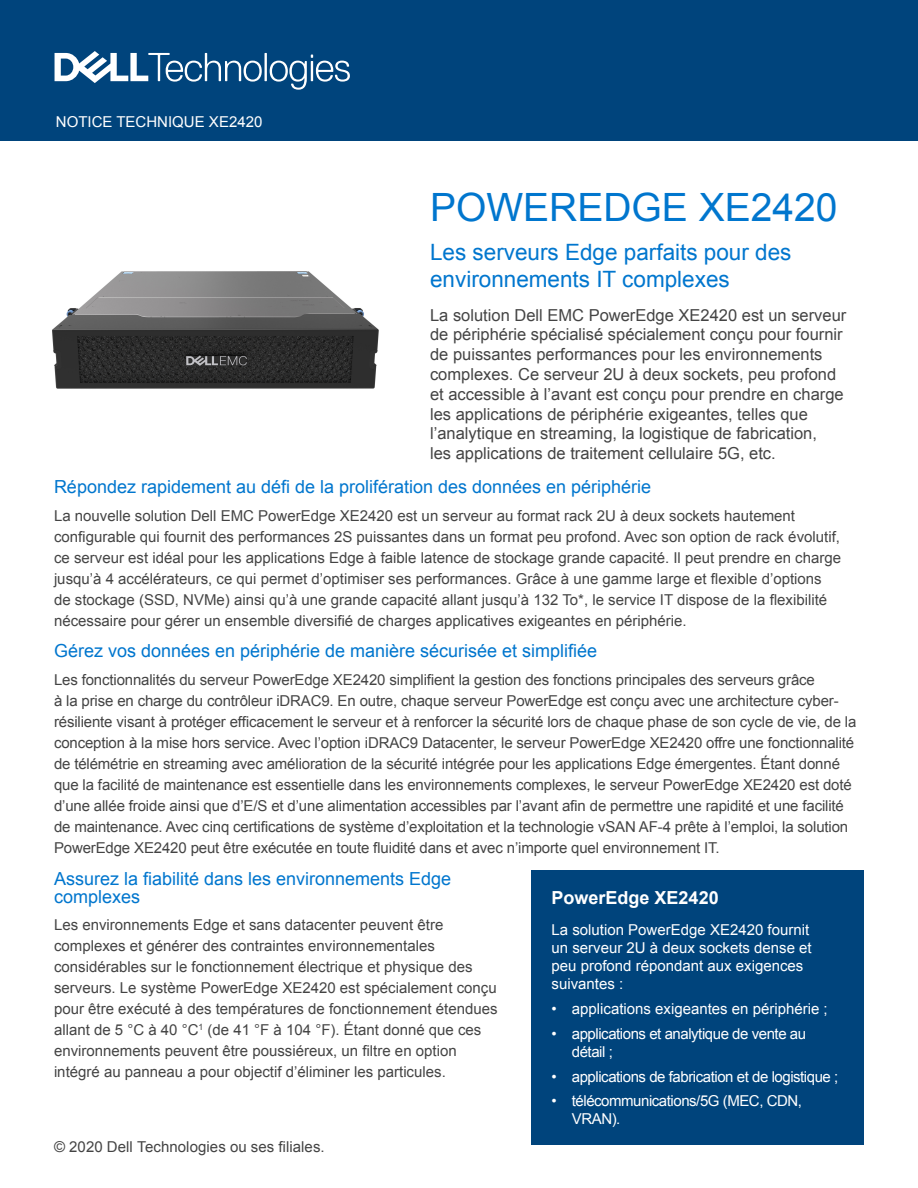
<style>
.page{position:relative;width:918px;height:1188px;background:#fff}
.page>*{position:absolute;margin:0;border:0;box-sizing:border-box;transform-origin:0 0}
.Document_Headline{font:39px "Arial";color:#0076ce}
.Document_Headline-2{font:22.5px/27px "Arial";color:#0076ce}
.Body_Headline{font:18px/18px "Arial";color:#0076ce}
.Body_Text{font:18px "Arial";color:#0076ce}
.Body_copy_Dell_Dark{font:700 18px "Arial";color:#fff}
.Body_copy_Dell_Dark-2{font:16.5px/19.8px "Arial";color:#444}
.Body_Headline-2{font:15px/21px "Arial";letter-spacing:-.01em;color:#444}
.Body_Text-2{font:15px/21px "Arial";color:#444}
.Body_copy_Dell_Dark-3{font:15px/18px "Arial";color:#fff}
.Body_copy_Dell_Dark-4{font:15px/18px "Arial";letter-spacing:-.03em;color:#fff}
</style>
<div class="page">
<div style="left:0;top:0;width:918px;height:141px;background:#00447c"></div>
<svg style="left:55px;top:51px;width:295px;height:39px"></svg>
<div style="left:531px;top:870px;width:333px;height:274px;background:#00447c"></div>
<img style="left:52px;top:271px;width:327px;height:118px">
<p class="Body_copy_Dell_Dark-3" style="left:56px;top:113px;width:208px">NOTICE TECHNIQUE XE2420</p>
<p class="Document_Headline" style="left:430px;top:181px;width:409px">POWEREDGE XE2420</p>
<p class="Document_Headline-2" style="left:430px;top:239px;width:363px">Les serveurs Edge parfaits pour des environnements IT complexes</p>
<p class="Body_copy_Dell_Dark-2" style="left:430px;top:305px;width:418px">La solution Dell EMC PowerEdge XE2420 est un serveur de périphérie spécialisé spécialement conçu pour fournir de puissantes performances pour les environnements complexes. Ce serveur 2U à deux sockets, peu profond et accessible à l’avant est conçu pour prendre en charge les applications de périphérie exigeantes, telles que l’analytique en streaming, la logistique de fabrication,<br>les applications de traitement cellulaire 5G, etc.</p>
<p class="Body_Text" style="left:54px;top:475px;width:599px">Répondez rapidement au défi de la prolifération des données en périphérie</p>
<p class="Body_Text-2" style="left:54px;top:505px;width:789px">La nouvelle solution Dell EMC PowerEdge XE2420 est un serveur au format rack 2U à deux sockets hautement configurable qui fournit des performances 2S puissantes dans un format peu profond. Avec son option de rack évolutif, ce serveur est idéal pour les applications Edge à faible latence de stockage grande capacité. Il peut prendre en charge jusqu’à 4 accélérateurs, ce qui permet d’optimiser ses performances. Grâce à une gamme large et flexible d’options de stockage (SSD, NVMe) ainsi qu’à une grande capacité allant jusqu’à 132 To*, le service IT dispose de la flexibilité nécessaire pour gérer un ensemble diversifié de charges applicatives exigeantes en périphérie.</p>
<p class="Body_Headline" style="left:54px;top:642px;width:545px">Gérez vos données en périphérie de manière sécurisée et simplifiée</p>
<p class="Body_Headline-2" style="left:54px;top:669px;width:804px">Les fonctionnalités du serveur PowerEdge XE2420 simplifient la gestion des fonctions principales des serveurs grâce<br>à la prise en charge du contrôleur iDRAC9. En outre, chaque serveur PowerEdge est conçu avec une architecture cyber&shy;résiliente visant à protéger efficacement le serveur et à renforcer la sécurité lors de chaque phase de son cycle de vie, de la conception à la mise hors service. Avec l’option iDRAC9 Datacenter, le serveur PowerEdge XE2420 offre une fonctionnalité de télémétrie en streaming avec amélioration de la sécurité intégrée pour les applications Edge émergentes. Étant donné que la facilité de maintenance est essentielle dans les environnements complexes, le serveur PowerEdge XE2420 est doté d’une allée froide ainsi que d’E/S et d’une alimentation accessibles par l’avant afin de permettre une rapidité et une facilité de maintenance. Avec cinq certifications de système d’exploitation et la technologie vSAN AF-4 prête à l’emploi, la solution PowerEdge XE2420 peut être exécutée en toute fluidité dans et avec n’importe quel environnement IT.</p>
<p class="Body_Headline" style="left:54px;top:869px;width:399px">Assurez la fiabilité dans les environnements Edge complexes</p>
<p class="Body_Headline-2" style="left:54px;top:915px;width:445px">Les environnements Edge et sans datacenter peuvent être complexes et générer des contraintes environnementales considérables sur le fonctionnement électrique et physique des serveurs. Le système PowerEdge XE2420 est spécialement conçu pour être exécuté à des températures de fonctionnement étendues allant de 5 °C à 40 °C<sup>1</sup> (de 41 °F à 104 °F). Étant donné que ces environnements peuvent être poussiéreux, un filtre en option intégré au panneau a pour objectif d’éliminer les particules.</p>
<p class="Body_copy_Dell_Dark" style="left:552px;top:886px;width:169px">PowerEdge XE2420</p>
<p class="Body_copy_Dell_Dark-3" style="left:552px;top:921px;width:262px">La solution PowerEdge XE2420 fournit un serveur 2U à deux sockets dense et peu profond répondant aux exigences suivantes :</p>
<p class="Body_copy_Dell_Dark-3" style="left:552px;top:1000px;width:278px">• applications exigeantes en périphérie ;</p>
<p class="Body_copy_Dell_Dark-4" style="left:572px;top:1025px;width:236px;text-indent:-20px">• applications et analytique de vente au détail ;</p>
<p class="Body_copy_Dell_Dark-4" style="left:552px;top:1067px;width:288px">• applications de fabrication et de logistique ;</p>
<p class="Body_copy_Dell_Dark-4" style="left:572px;top:1092px;width:232px;text-indent:-20px">• télécommunications/5G (MEC, CDN,<br>VRAN).</p>
<p class="Body_Headline-2" style="left:54px;top:1136px;width:272px">© 2020 Dell Technologies ou ses filiales.</p>
</div>
